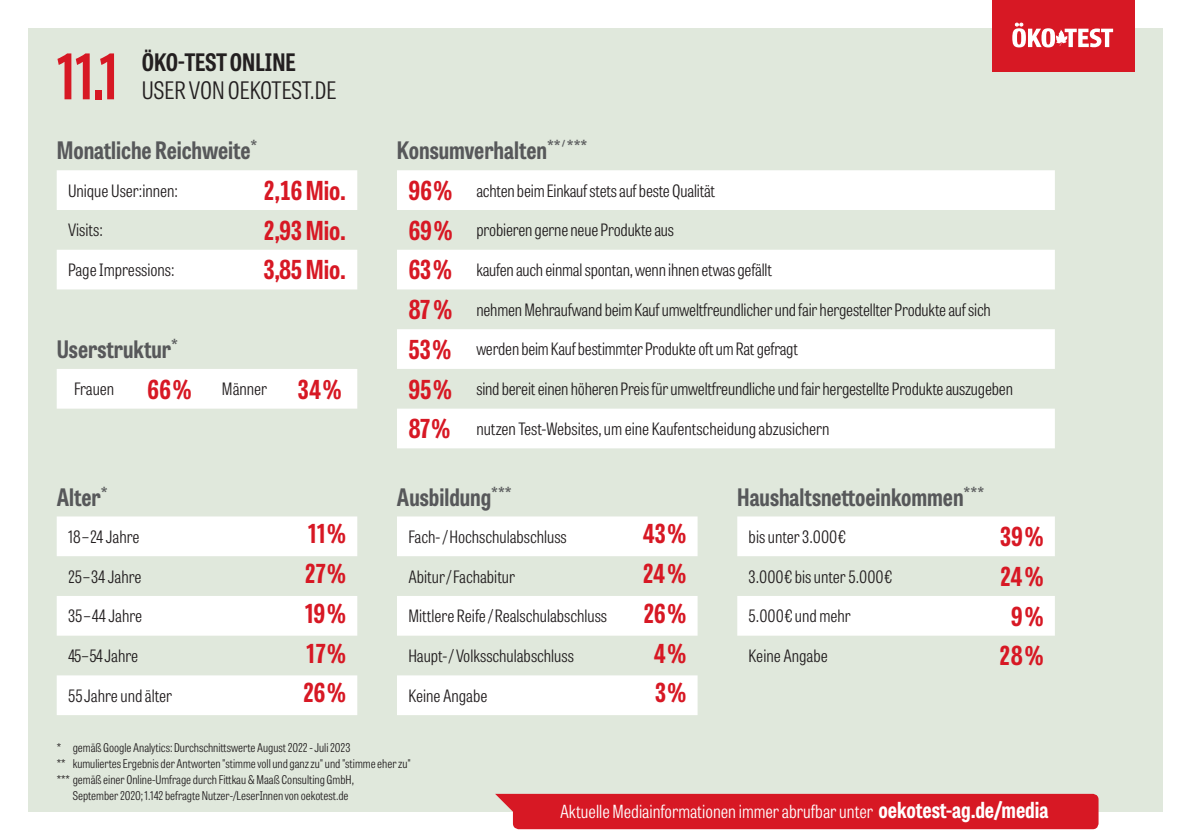
<style>
.page{position:relative;width:1191px;height:840px;background:#fff}
.page>*{position:absolute;margin:0;border:0;box-sizing:border-box;transform-origin:0 0}
.t1{font:700 62.4px "Tablet Gothic Compressed";color:#d71824}
.t2{font:700 26px "Tablet Gothic Condensed";color:#d71824}
.t3{font:700 24px "Tablet Gothic Condensed";color:#57585a}
.t4{font:300 24px "Tablet Gothic Condensed";color:#231f20}
.t5{font:700 24px "Tablet Gothic Condensed";color:#231f20}
.t6{font:300 18px "Tablet Gothic Condensed";color:#fff}
.t7{font:700 18px "Tablet Gothic Condensed";color:#57585a}
.t8{font:300 17px "Tablet Gothic Condensed";letter-spacing:-.01em;color:#231f20}
.t9{font:300 12px "Tablet Gothic Condensed";color:#231f20}
.t10{font:700 8px "Tablet Gothic Condensed";color:#57585a}
.s1{font-weight:300;font-size:17px;color:#231f20}
.s2{font-weight:700;font-size:26px;color:#d71824}
.s3{font-weight:700;font-size:22px}
</style>
<div class="page">
<div style="left:28px;top:28px;width:1134px;height:783px;background:#e0e8dc"></div>
<div style="left:992px;top:0;width:142px;height:71px;background:#d71824"></div>
<svg style="left:1012px;top:22px;width:101px;height:25px"></svg>
<svg style="left:397px;top:170px;width:657px;height:278px;fill:#fff"></svg>
<svg style="left:57px;top:170px;width:300px;height:119px"></svg>
<div style="left:57px;top:369px;width:300px;height:39px;background:#fff"></div>
<svg style="left:57px;top:516px;width:300px;height:198px;fill:#fff"></svg>
<svg style="left:397px;top:516px;width:300px;height:198px;fill:#fff"></svg>
<svg style="left:737px;top:516px;width:317px;height:119px"></svg>
<div style="left:495px;top:793px;width:603px;height:35px;background:#d71824"></div>
<h1 class="t1" style="left:57px;top:33px;width:62px">11.1</h1>
<h3 class="t5" style="left:142px;top:46px;width:155px">ÖKO-TEST ONLINE</h3>
<h3 class="t4" style="left:142px;top:74px;width:196px">USER VON OEKOTEST.DE</h3>
<h3 class="t3" style="left:57px;top:134px;width:202px">Monatliche Reichweite<sup>*</sup></h3>
<p class="t8" style="left:68px;top:179px;width:111px">Unique User:innen:</p>
<h2 class="t2" style="left:263px;top:172px;width:84px">2,16 Mio.</h2>
<p class="t8" style="left:68px;top:218px;width:36px">Visits:</p>
<h2 class="t2" style="left:263px;top:212px;width:84px">2,93 Mio.</h2>
<p class="t8" style="left:68px;top:258px;width:108px">Page Impressions:</p>
<h2 class="t2" style="left:263px;top:252px;width:84px">3,85 Mio.</h2>
<h3 class="t3" style="left:57px;top:332px;width:123px">Userstruktur<sup>*</sup></h3>
<p class="t8" style="left:74px;top:377px;width:42px">Frauen</p>
<h2 class="t2" style="left:147px;top:371px;width:196px">66 % <span class="s1">Männer</span> 34 %</h2>
<h3 class="t3" style="left:57px;top:480px;width:52px">Alter<sup>*</sup></h3>
<p class="t8" style="left:68px;top:525px;width:73px">18 – 24 Jahre</p>
<h2 class="t2" style="left:308px;top:515px;width:39px">11 %</h2>
<p class="t8" style="left:68px;top:564px;width:75px">25 – 34 Jahre</p>
<h2 class="t2" style="left:305px;top:555px;width:43px">27 %</h2>
<p class="t8" style="left:68px;top:604px;width:76px">35 – 44 Jahre</p>
<h2 class="t2" style="left:305px;top:595px;width:42px">19 %</h2>
<p class="t8" style="left:68px;top:644px;width:72px">45 – 54 Jahre</p>
<h2 class="t2" style="left:306px;top:634px;width:41px">17 %</h2>
<p class="t8" style="left:68px;top:683px;width:106px">55 Jahre und älter</p>
<h2 class="t2" style="left:303px;top:674px;width:44px">26 %</h2>
<h3 class="t3" style="left:397px;top:134px;width:165px">Konsumverhalten<sup>**</sup></h3>
<p class="t10" style="left:562px;top:137px;width:5px">/</p>
<p class="t7" style="left:567px;top:134px;width:22px">***</p>
<p class="t8" style="left:408px;top:179px;width:308px"><span class="s2">96 %</span> achten beim Einkauf stets auf beste Qualität</p>
<p class="t8" style="left:408px;top:218px;width:267px"><span class="s2">69 %</span> probieren gerne neue Produkte aus</p>
<p class="t8" style="left:408px;top:258px;width:365px"><span class="s2">63 %</span> kaufen auch einmal spontan, wenn ihnen etwas gefällt</p>
<p class="t8" style="left:408px;top:298px;width:584px"><span class="s2">87 %</span> nehmen Mehraufwand beim Kauf umweltfreundlicher und fair hergestellter Produkte auf sich</p>
<p class="t8" style="left:408px;top:338px;width:391px"><span class="s2">53 %</span> werden beim Kauf bestimmter Produkte oft um Rat gefragt</p>
<p class="t8" style="left:408px;top:377px;width:606px"><span class="s2">95 %</span> sind bereit einen höheren Preis für umweltfreundliche und fair hergestellte Produkte auszugeben</p>
<p class="t8" style="left:408px;top:417px;width:423px"><span class="s2">87 %</span> nutzen Test-Websites, um eine Kaufentscheidung abzusichern</p>
<h3 class="t3" style="left:397px;top:480px;width:116px">Ausbildung<sup>***</sup></h3>
<p class="t8" style="left:408px;top:525px;width:160px">Fach- / Hochschulabschluss</p>
<h2 class="t2" style="left:642px;top:515px;width:45px">43 %</h2>
<p class="t8" style="left:408px;top:564px;width:108px">Abitur / Fachabitur</p>
<h2 class="t2" style="left:643px;top:555px;width:45px">24 %</h2>
<p class="t8" style="left:408px;top:604px;width:200px">Mittlere Reife / Realschulabschluss</p>
<h2 class="t2" style="left:643px;top:595px;width:44px">26 %</h2>
<p class="t8" style="left:408px;top:644px;width:167px">Haupt- / Volksschulabschluss</p>
<h2 class="t2" style="left:654px;top:634px;width:34px">4 %</h2>
<p class="t8" style="left:408px;top:683px;width:81px">Keine Angabe</p>
<h2 class="t2" style="left:655px;top:674px;width:33px">3 %</h2>
<h3 class="t3" style="left:737px;top:480px;width:248px">Haushaltsnettoeinkommen<sup>***</sup></h3>
<p class="t8" style="left:748px;top:525px;width:99px">bis unter 3.000 €</p>
<h2 class="t2" style="left:1000px;top:518px;width:45px">39 %</h2>
<p class="t8" style="left:748px;top:564px;width:145px">3.000 € bis unter 5.000 €</p>
<h2 class="t2" style="left:1000px;top:558px;width:45px">24 %</h2>
<p class="t8" style="left:748px;top:604px;width:104px">5.000 € und mehr</p>
<h2 class="t2" style="left:1010px;top:598px;width:34px">9 %</h2>
<p class="t8" style="left:748px;top:644px;width:81px">Keine Angabe</p>
<h2 class="t2" style="left:998px;top:637px;width:46px">28 %</h2>
<p class="t9" style="left:57px;top:739px;width:295px">* gemäß Google Analytics: Durchschnittswerte August 2022 - Juli 2023</p>
<p class="t9" style="left:57px;top:755px;width:356px">** kumuliertes Ergebnis der Antworten "stimme voll und ganz zu" und "stimme eher zu"</p>
<p class="t9" style="left:57px;top:771px;width:298px">*** gemäß einer Online-Umfrage durch Fittkau &amp; Maaß Consulting GmbH,</p>
<p class="t9" style="left:73px;top:787px;width:277px">September 2020; 1.142 befragte Nutzer-/LeserInnen von oekotest.de</p>
<p class="t6" style="left:560px;top:799px;width:490px">Aktuelle Mediainformationen immer abrufbar unter <span class="s3">oekotest-ag.de/media</span></p>
</div>
